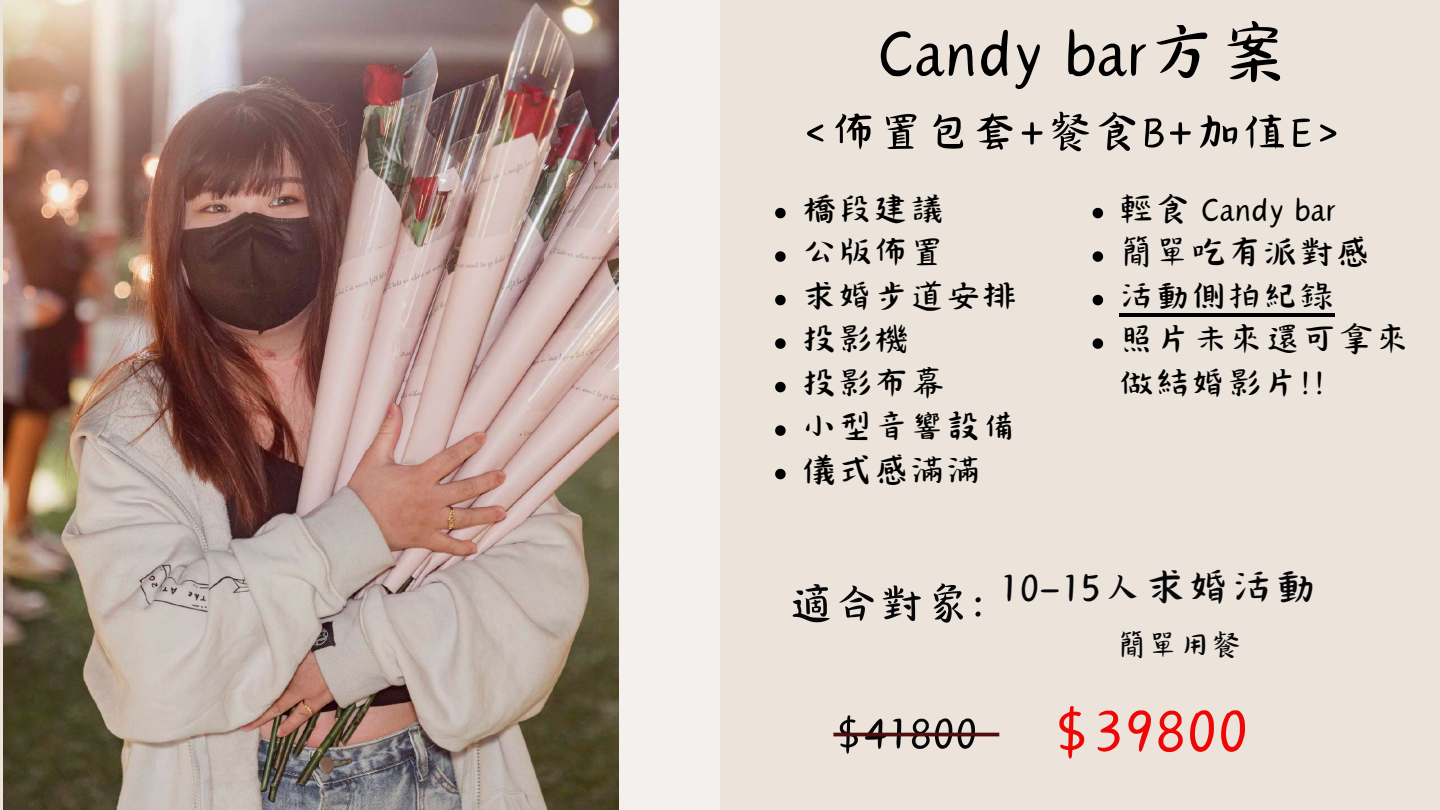
<style>
.page{position:relative;width:1440px;height:810px;background:#ece4db}
.page>*{position:absolute;margin:0;border:0;box-sizing:border-box;transform-origin:0 0}
.t1{font:80px "Canva Wander World CN";color:#000}
.t2{font:53.9px "Canva Wander World CN";color:#07070a}
.t3{font:52px "Canva Wander World CN";color:#000}
.t4{font:48px "Canva Wander World CN";color:#07070a}
.t5{font:40px/43.5px "Canva Wander World CN";color:#000}
.t6{font:35px "Canva Wander World CN";color:#07070a}
.s1{font-size:50.1px}
.s2{font-size:74px;color:#ef0707}
</style>
<div class="page">
<svg style="left:775px;top:208px;width:11px;height:10px"></svg>
<svg style="left:775px;top:251px;width:11px;height:11px"></svg>
<svg style="left:775px;top:295px;width:11px;height:10px"></svg>
<svg style="left:775px;top:338px;width:11px;height:11px"></svg>
<svg style="left:775px;top:382px;width:11px;height:10px"></svg>
<svg style="left:775px;top:425px;width:11px;height:11px"></svg>
<svg style="left:775px;top:469px;width:11px;height:10px"></svg>
<div style="left:619px;top:0;width:101px;height:810px;background:#f4f0ed"></div>
<svg style="left:1093px;top:208px;width:10px;height:10px"></svg>
<svg style="left:1093px;top:251px;width:10px;height:11px"></svg>
<svg style="left:1093px;top:295px;width:10px;height:10px"></svg>
<hr style="left:1119px;top:313px;width:216px;height:4px;background:#000">
<svg style="left:1093px;top:338px;width:10px;height:11px"></svg>
<hr style="left:833px;top:733px;width:166px;height:3px;background:#4f0e0e">
<img style="left:3px;top:0;width:616px;height:810px">
<h1 class="t1" style="left:876px;top:18px;width:415px">Candy bar方案</h1>
<h3 class="t3" style="left:802px;top:110px;width:541px">&lt;佈置包套+餐食B+加值E&gt;</h3>
<p class="t5" style="left:801px;top:188px;width:217px">橋段建議<br>公版佈置<br>求婚步道安排投影機<br>投影布幕<br>小型音響設備儀式感滿滿</p>
<p class="t5" style="left:1119px;top:188px;width:294px">輕食 Candy bar<br>簡單吃有派對感活動側拍紀錄<br>照片未來還可拿來做結婚影片!!</p>
<p class="t4" style="left:789px;top:566px;width:530px"><span class="s1">適合對象:</span> 10-15人求婚活動</p>
<p class="t6" style="left:1116px;top:630px;width:127px">簡單用餐</p>
<h2 class="t2" style="left:833px;top:710px;width:417px">$41800 <span class="s2">$39800</span></h2>
</div>
